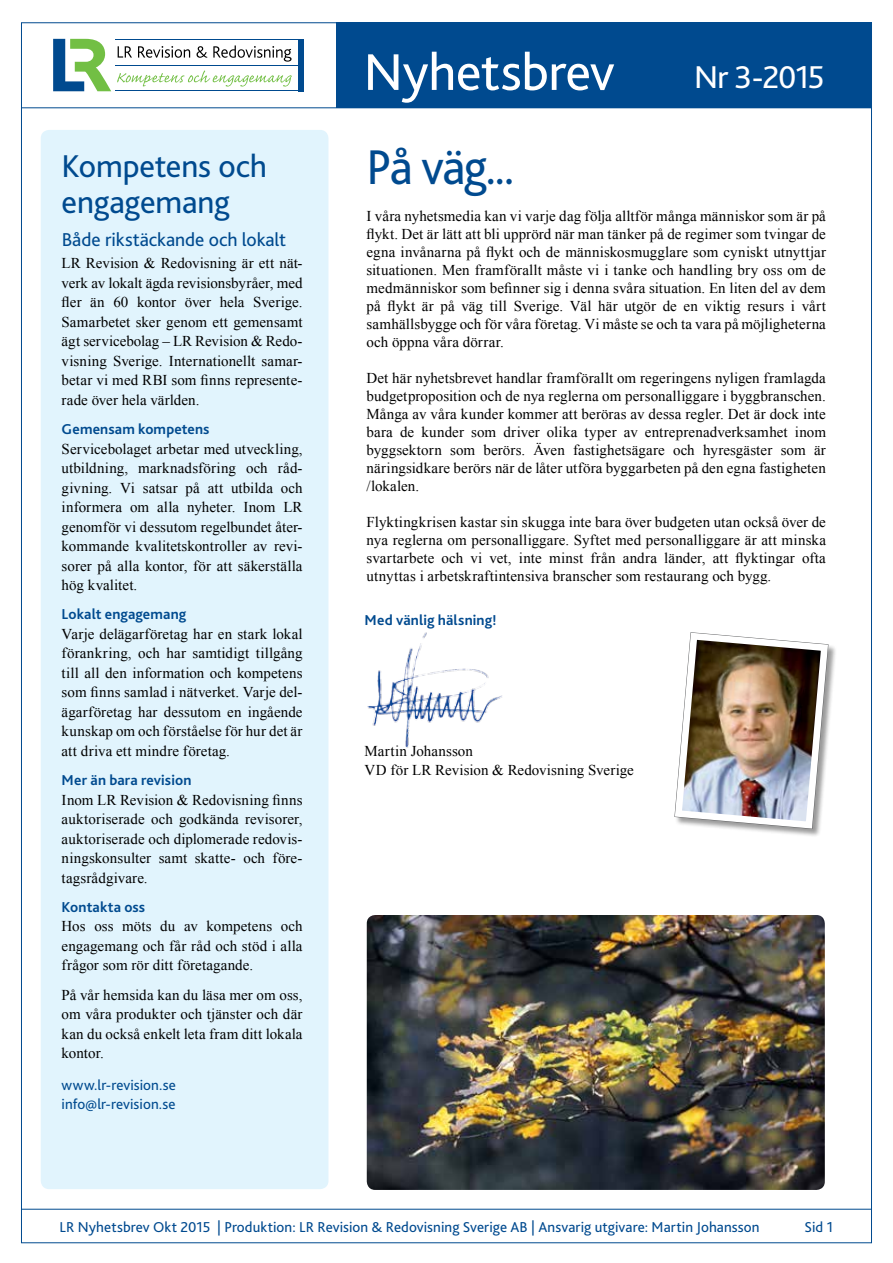
<style>
.page{position:relative;width:893px;height:1263px;background:#fff}
.page>*{position:absolute;margin:0;border:0;box-sizing:border-box;transform-origin:0 0}
.t1{font:54px "Bliss 2";letter-spacing:-.01em;color:#fff}
.t2{font:51px "Bliss 2";color:#004a8f;scale:.96 1}
.t3{font:33px/36px "Bliss 2";letter-spacing:-.005em;color:#004a8f}
.t4{font:33px "Bliss 2";letter-spacing:-.035em;color:#fff}
.t5{font:19.5px "Bliss 2";letter-spacing:-.005em;color:#004a8f}
.t6{font:15px/19.5px "Times New Roman";letter-spacing:.005em;color:#000;text-align:justify}
.t7{font:15px/19.5px "Bliss 2";letter-spacing:.005em;color:#004a8f}
.t8{font:700 15px "Bliss 2";letter-spacing:.01em;color:#004a8f}
</style>
<div class="page">
<hr style="left:21px;top:108px;width:851px;height:1px;background:#004a8f">
<div style="left:336px;top:23px;width:536px;height:85px;background:#004a8f"></div>
<div style="left:41px;top:130px;width:287px;height:1059px;background:#e1f4fd;border-radius:9px"></div>
<hr style="left:21px;top:1209px;width:851px;height:1px;background:#004a8f">
<svg style="left:118px;top:46px;width:14px;height:12px"></svg>
<svg style="left:138px;top:46px;width:52px;height:12px"></svg>
<svg style="left:197px;top:46px;width:10px;height:12px"></svg>
<svg style="left:213px;top:45px;width:79px;height:17px"></svg>
<div style="left:299px;top:39px;width:5px;height:52px;background:#004a8f"></div>
<svg style="left:53px;top:39px;width:58px;height:52px"></svg>
<hr style="left:115px;top:39px;width:188px;height:1px;background:#004a8f">
<hr style="left:115px;top:91px;width:188px;height:1px;background:#004a8f">
<hr style="left:115px;top:65px;width:188px;height:1px;background:#004a8f">
<svg style="left:117px;top:70px;width:175px;height:17px"></svg>
<div style="left:674px;top:632px;width:163px;height:205px;background:#000;opacity:.4"></div>
<img style="left:674px;top:632px;width:159px;height:201px">
<img style="left:367px;top:632px;width:135px;height:116px">
<img style="left:367px;top:915px;width:458px;height:275px">
<h3 class="t3" style="left:62px;top:147px;width:207px">Kompetens och engagemang</h3>
<h3 class="t5" style="left:62px;top:227px;width:226px">Både rikstäckande och lokalt</h3>
<p class="t6" style="left:62px;top:253px;width:242px">LR Revision &amp; Redovisning är ett nät&shy;verk av lokalt ägda revisionsbyråer, med fler än 60 kontor över hela Sverige.<br>Samarbetet sker genom ett gemensamt ägt servicebolag – LR Revision &amp; Redo&shy;visning Sverige. Internationellt samar&shy;betar vi med RBI som finns represente&shy;rade över hela världen.</p>
<p class="t8" style="left:62px;top:420px;width:149px">Gemensam kompetens</p>
<p class="t6" style="left:62px;top:438px;width:242px">Servicebolaget arbetar med utveckling, utbildning, marknadsföring och råd&shy;givning. Vi satsar på att utbilda och informera om alla nyheter. Inom LR genomför vi dessutom regelbundet åter&shy;kommande kvalitetskontroller av revi&shy;sorer på alla kontor, för att säkerställa hög kvalitet.</p>
<p class="t8" style="left:62px;top:605px;width:126px">Lokalt engagemang</p>
<p class="t6" style="left:62px;top:624px;width:242px">Varje delägarföretag har en stark lokal förankring, och har samtidigt tillgång till all den information och kompetens som finns samlad i nätverket. Varje del&shy;ägarföretag har dessutom en ingående kunskap om och förståelse för hur det är att driva ett mindre företag.</p>
<p class="t8" style="left:62px;top:771px;width:131px">Mer än bara revision</p>
<p class="t6" style="left:62px;top:789px;width:242px">Inom LR Revision &amp; Redovisning finns auktoriserade och godkända revisorer, auktoriserade och diplomerade redovis&shy;ningskonsulter samt skatte- och före&shy;tagsrådgivare.</p>
<p class="t8" style="left:62px;top:897px;width:85px">Kontakta oss</p>
<p class="t6" style="left:62px;top:916px;width:242px">Hos oss möts du av kompetens och engagemang och får råd och stöd i alla frågor som rör ditt företagande.</p>
<p class="t6" style="left:62px;top:984px;width:242px">På vår hemsida kan du läsa mer om oss, om våra produkter och tjänster och där kan du också enkelt leta fram ditt lokala kontor.</p>
<p class="t7" style="left:62px;top:1074px;width:116px">www.lr-revision.se info@lr-revision.se</p>
<h1 class="t1" style="left:364px;top:38px;width:253px">Nyhetsbrev</h1>
<h3 class="t4" style="left:694px;top:56px;width:132px">Nr 3-2015</h3>
<h2 class="t2" style="left:367px;top:135px;width:156px">På väg...</h2>
<p class="t6" style="left:367px;top:207px;width:461px;line-height:18px">I våra nyhetsmedia kan vi varje dag följa alltför många människor som är på flykt. Det är lätt att bli upprörd när man tänker på de regimer som tvingar de egna invånarna på flykt och de människosmugglare som cyniskt utnyttjar situationen. Men framförallt måste vi i tanke och handling bry oss om de medmänniskor som befinner sig i denna svåra situation. En liten del av dem på flykt är på väg till Sverige. Väl här utgör de en viktig resurs i vårt samhällsbygge och för våra företag. Vi måste se och ta vara på möjligheterna och öppna våra dörrar.</p>
<p class="t6" style="left:367px;top:369px;width:461px;line-height:18px">Det här nyhetsbrevet handlar framförallt om regeringens nyligen framlagda budgetproposition och de nya reglerna om personalliggare i byggbranschen.<br>Många av våra kunder kommer att beröras av dessa regler. Det är dock inte bara de kunder som driver olika typer av entreprenadverksamhet inom byggsektorn som berörs. Även fastighetsägare och hyresgäster som är näringsidkare berörs när de låter utföra byggarbeten på den egna fastigheten /lokalen.</p>
<p class="t6" style="left:367px;top:513px;width:461px;line-height:18px">Flyktingkrisen kastar sin skugga inte bara över budgeten utan också över de nya reglerna om personalliggare. Syftet med personalliggare är att minska svartarbete och vi vet, inte minst från andra länder, att flyktingar ofta utnyttas i arbetskraftintensiva branscher som restaurang och bygg.</p>
<p class="t8" style="left:365px;top:611px;width:133px">Med vänlig hälsning!</p>
<p class="t6" style="left:365px;top:741px;width:271px">Martin Johansson<br>VD för LR Revision &amp; Redovisning Sverige</p>
<p class="t7" style="left:60px;top:1217px;width:702px">LR Nyhetsbrev Okt 2015 | Produktion: LR Revision &amp; Redovisning Sverige AB | Ansvarig utgivare: Martin Johansson</p>
<p class="t7" style="left:805px;top:1217px;width:30px">Sid 1</p>
</div>
